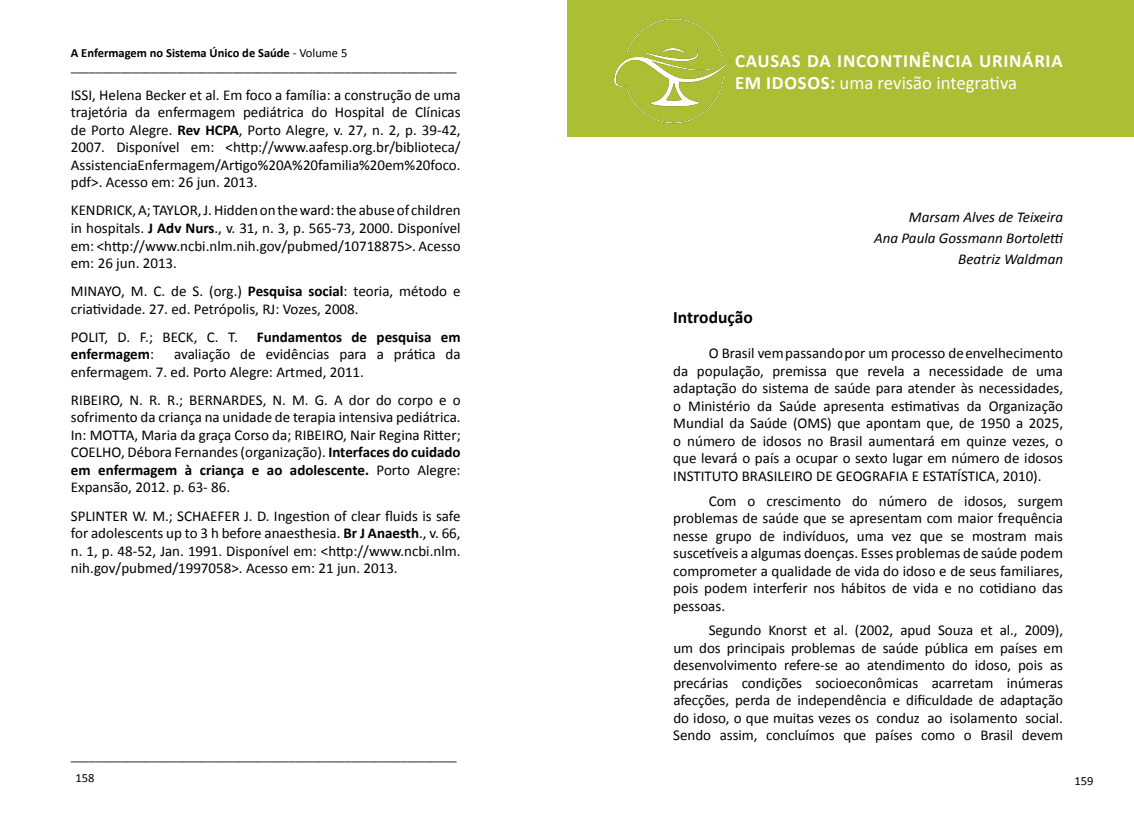
<style>
.page{position:relative;width:1134px;height:815px;background:#fff}
.page>*{position:absolute;margin:0;border:0;box-sizing:border-box;transform-origin:0 0}
.t1{font:700 18.75px "Calibri";color:#fff}
.t2{font:18.75px "Calibri";color:#fff}
.t3{font:700 17.5px "Calibri";color:#000}
.t4{font:15px/17.5px "Calibri";color:#000;text-align:justify}
.t5{font:italic 15px/21px "Calibri";color:#000;text-align:right}
.t6{font:700 15px "Calibri";color:#000}
.t7{font:12.5px/13.8px "Calibri";color:#000}
.s1{font-weight:700}
.s2{font-weight:400}
</style>
<div class="page">
<div style="left:568px;top:1px;width:566px;height:136px;background:#abbe34"></div>
<img style="left:614px;top:18px;width:118px;height:106px">
<p class="t7" style="left:71px;top:46px;width:387px"><span class="s1">A Enfermagem no Sistema Único de Saúde</span> - Volume 5 ______________________________________________________________</p>
<p class="t4" style="left:71px;top:86px;width:391px">ISSI, Helena Becker et al. Em foco a família: a construção de uma trajetória da enfermagem pediátrica do Hospital de Clínicas de Porto Alegre. <span class="s1">Rev HCPA</span>, Porto Alegre, v. 27, n. 2, p. 39-42, 2007. Disponível em: &lt;http://www.aafesp.org.br/biblioteca/ AssistenciaEnfermagem/Artigo%20A%20familia%20em%20foco. pdf&gt;. Acesso em: 26 jun. 2013.</p>
<p class="t4" style="left:71px;top:201px;width:391px">KENDRICK, A; TAYLOR, J. Hidden on the ward: the abuse of children in hospitals. <span class="s1">J Adv Nurs</span>., v. 31, n. 3, p. 565-73, 2000. Disponível em: &lt;http://www.ncbi.nlm.nih.gov/pubmed/10718875&gt;. Acesso em: 26 jun. 2013.</p>
<p class="t4" style="left:71px;top:282px;width:391px">MINAYO, M. C. de S. (org.) <span class="s1">Pesquisa social</span>: teoria, método e criatividade. 27. ed. Petrópolis, RJ: Vozes, 2008.</p>
<p class="t4" style="left:71px;top:328px;width:168px">POLIT, D. F.; BECK, C. T.</p>
<p class="t6" style="left:257px;top:326px;width:205px">Fundamentos de pesquisa em</p>
<p class="t6" style="left:71px;top:344px;width:85px">enfermagem<span class="s2">:</span></p>
<p class="t4" style="left:71px;top:345px;width:391px;text-indent:103px">avaliação de evidências para a prática da enfermagem. 7. ed. Porto Alegre: Artmed, 2011.</p>
<p class="t4" style="left:71px;top:391px;width:391px">RIBEIRO, N. R. R.; BERNARDES, N. M. G. A dor do corpo e o sofrimento da criança na unidade de terapia intensiva pediátrica.<br>In: MOTTA, Maria da graça Corso da; RIBEIRO, Nair Regina Ritter; COELHO, Débora Fernandes (organização). <span class="s1">Interfaces do cuidado em enfermagem à criança e ao adolescente.</span> Porto Alegre:<br>Expansão, 2012. p. 63- 86.</p>
<p class="t4" style="left:71px;top:506px;width:391px">SPLINTER W. M.; SCHAEFER J. D. Ingestion of clear fluids is safe for adolescents up to 3 h before anaesthesia. <span class="s1">Br J Anaesth</span>., v. 66, n. 1, p. 48-52, Jan. 1991. Disponível em: &lt;http://www.ncbi.nlm. nih.gov/pubmed/1997058&gt;. Acesso em: 21 jun. 2013.</p>
<p class="t7" style="left:71px;top:748px;width:387px">______________________________________________________________</p>
<p class="t7" style="left:76px;top:771px;width:21px">158</p>
<p class="t1" style="left:735px;top:48px;width:12px">causas</p>
<p class="t1" style="left:807px;top:48px;width:42px">da incontin</p>
<p class="t1" style="left:922px;top:48px;width:21px">ência</p>
<p class="t1" style="left:979px;top:48px;width:11px">urin</p>
<p class="t1" style="left:1022px;top:48px;width:23px">ária</p>
<p class="t1" style="left:735px;top:69px;width:43px">em idosos</p>
<p class="t2" style="left:830px;top:69px;width:188px"><span class="s1">:</span> uma revisão integrativa</p>
<p class="t5" style="left:874px;top:206px;width:191px">Marsam Alves de Teixeira<br>Ana Paula Gossmann Bortoletti<br>Beatriz Waldman</p>
<p class="t3" style="left:673px;top:305px;width:81px">Introdução</p>
<p class="t4" style="left:673px;top:344px;width:391px;text-indent:35px">O Brasil vem passando por um processo de envelhecimento da população, premissa que revela a necessidade de uma adaptação do sistema de saúde para atender às necessidades, o Ministério da Saúde apresenta estimativas da Organização Mundial da Saúde (OMS) que apontam que, de 1950 a 2025, o número de idosos no Brasil aumentará em quinze vezes, o que levará o país a ocupar o sexto lugar em número de idosos INSTITUTO BRASILEIRO DE GEOGRAFIA E ESTATÍSTICA, 2010).</p>
<p class="t4" style="left:673px;top:491px;width:391px;text-indent:35px">Com o crescimento do número de idosos, surgem problemas de saúde que se apresentam com maior frequência nesse grupo de indivíduos, uma vez que se mostram mais suscetíveis a algumas doenças. Esses problemas de saúde podem comprometer a qualidade de vida do idoso e de seus familiares, pois podem interferir nos hábitos de vida e no cotidiano das pessoas.</p>
<p class="t4" style="left:673px;top:621px;width:391px;text-indent:35px">Segundo Knorst et al. (2002, apud Souza et al., 2009), um dos principais problemas de saúde pública em países em desenvolvimento refere-se ao atendimento do idoso, pois as precárias condições socioeconômicas acarretam inúmeras afecções, perda de independência e dificuldade de adaptação do idoso, o que muitas vezes os conduz ao isolamento social.<br>Sendo assim, concluímos que países como o Brasil devem</p>
<p class="t7" style="left:1074px;top:773px;width:21px">159</p>
</div>
